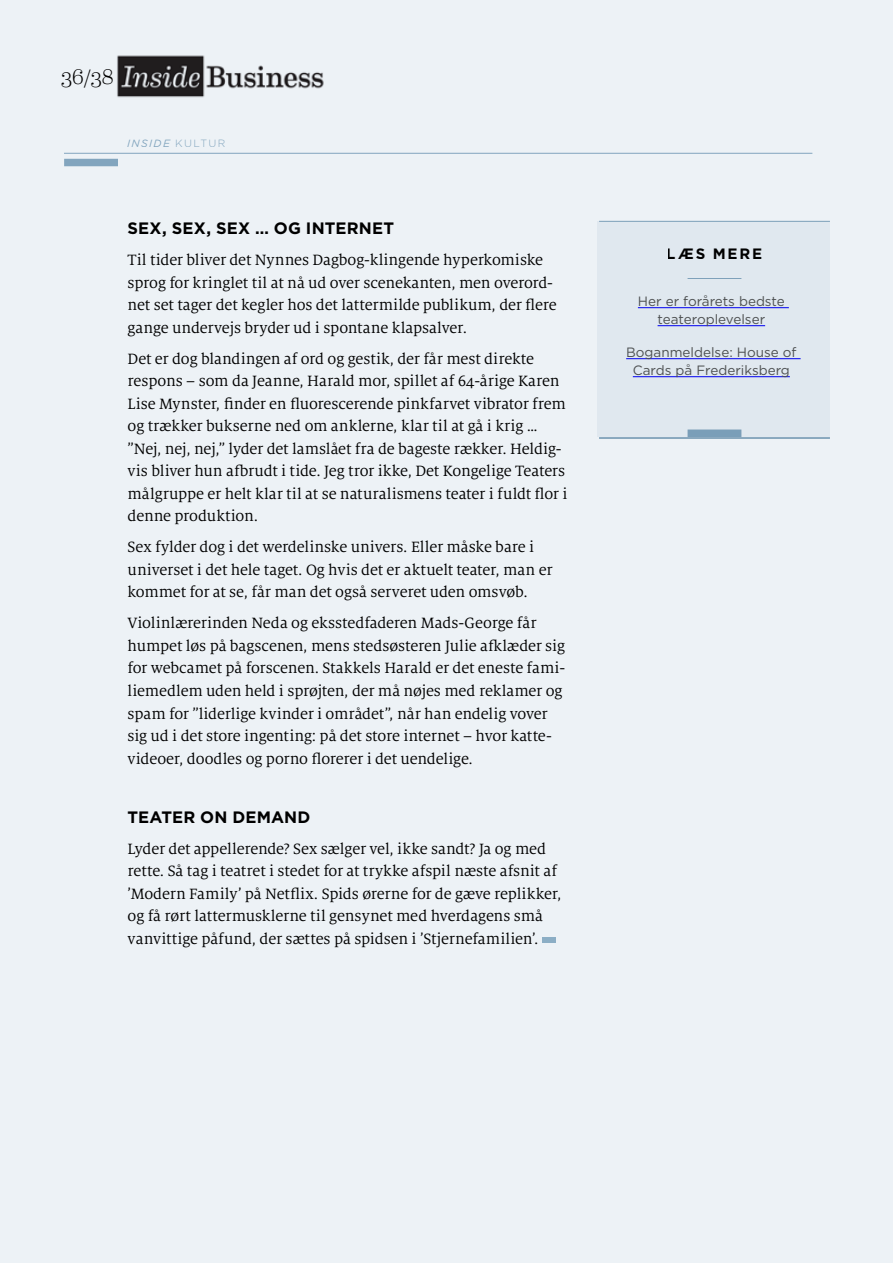
<style>
.page{position:relative;width:893px;height:1263px;background:#edf2f6}
.page>*{position:absolute;margin:0;border:0;box-sizing:border-box;transform-origin:0 0}
.t1{font:300 21px "Eames Century Modern";color:#000}
.t2{font:16.5px/22.5px "Milo Serif OT";letter-spacing:-.005em;color:#000}
.t3{font:700 16.5px "Gotham";letter-spacing:.01em;color:#000}
.t4{font:700 15px "Gotham";letter-spacing:.12em;color:#000}
.t5{font:13.5px/18px "Gotham";color:#585857;text-align:center}
.t6{font:italic 10.5px "Gotham";letter-spacing:.135em;color:#8caec5}
.s1{font-weight:300;font-style:normal}
</style>
<div class="page">
<img style="left:117px;top:55px;width:207px;height:43px">
<div style="left:64px;top:159px;width:54px;height:7px;background:#82a5be"></div>
<hr style="left:64px;top:153px;width:748px;height:1px;background:#8caec5">
<div style="left:542px;top:937px;width:13px;height:6px;background:#8caec5"></div>
<div style="left:597px;top:221px;width:233px;height:216px;background:#e0e8ef"></div>
<div style="left:688px;top:429px;width:53px;height:8px;background:#7a9eb8"></div>
<hr style="left:599px;top:221px;width:231px;height:1px;background:#8caec5">
<hr style="left:599px;top:438px;width:231px;height:1px;background:#8caec5">
<hr style="left:638px;top:307px;width:151px;height:1px;background:#00f">
<hr style="left:658px;top:325px;width:107px;height:1px;background:#00f">
<hr style="left:626px;top:358px;width:175px;height:1px;background:#00f">
<hr style="left:633px;top:376px;width:157px;height:1px;background:#00f">
<hr style="left:688px;top:278px;width:53px;height:1px;background:#8caec5">
<p class="t1" style="left:61px;top:61px;width:55px">36/38</p>
<p class="t6" style="left:127px;top:136px;width:100px">INSIDE <span class="s1">KULTUR</span></p>
<p class="t3" style="left:128px;top:218px;width:268px">SEX, SEX, SEX … OG INTERNET</p>
<p class="t2" style="left:128px;top:249px;width:431px">Til tider bliver det Nynnes Dagbog-klingende hyperkomiske sprog for kringlet til at nå ud over scenekanten, men overord&shy;net set tager det kegler hos det lattermilde publikum, der flere gange undervejs bryder ud i spontane klapsalver.</p>
<p class="t2" style="left:128px;top:348px;width:441px">Det er dog blandingen af ord og gestik, der får mest direkte respons – som da Jeanne, Harald mor, spillet af 64-årige Karen Lise Mynster, finder en fluorescerende pinkfarvet vibrator frem og trækker bukserne ned om anklerne, klar til at gå i krig … ”Nej, nej, nej,” lyder det lamslået fra de bageste rækker. Heldig&shy;vis bliver hun afbrudt i tide. Jeg tror ikke, Det Kongelige Teaters målgruppe er helt klar til at se naturalismens teater i fuldt flor i denne produktion.</p>
<p class="t2" style="left:128px;top:536px;width:426px">Sex fylder dog i det werdelinske univers. Eller måske bare i universet i det hele taget. Og hvis det er aktuelt teater, man er kommet for at se, får man det også serveret uden omsvøb.</p>
<p class="t2" style="left:128px;top:612px;width:439px">Violinlærerinden Neda og eksstedfaderen Mads-George får humpet løs på bagscenen, mens stedsøsteren Julie afklæder sig for webcamet på forscenen. Stakkels Harald er det eneste fami&shy;liemedlem uden held i sprøjten, der må nøjes med reklamer og spam for ”liderlige kvinder i området”, når han endelig vover sig ud i det store ingenting: på det store internet – hvor katte&shy;videoer, doodles og porno florerer i det uendelige.</p>
<p class="t3" style="left:128px;top:806px;width:184px">TEATER ON DEMAND</p>
<p class="t2" style="left:128px;top:837px;width:435px">Lyder det appellerende? Sex sælger vel, ikke sandt? Ja og med rette. Så tag i teatret i stedet for at trykke afspil næste afsnit af ’Modern Family’ på Netflix. Spids ørerne for de gæve replikker, og få rørt lattermusklerne til gensynet med hverdagens små vanvittige påfund, der sættes på spidsen i ’Stjernefamilien’.</p>
<p class="t4" style="left:667px;top:244px;width:97px">LÆS MERE</p>
<p class="t5" style="left:638px;top:292px;width:148px">Her er forårets bedste teateroplevelser</p>
<p class="t5" style="left:626px;top:343px;width:172px">Boganmeldelse: House of<br>Cards på Frederiksberg</p>
</div>
